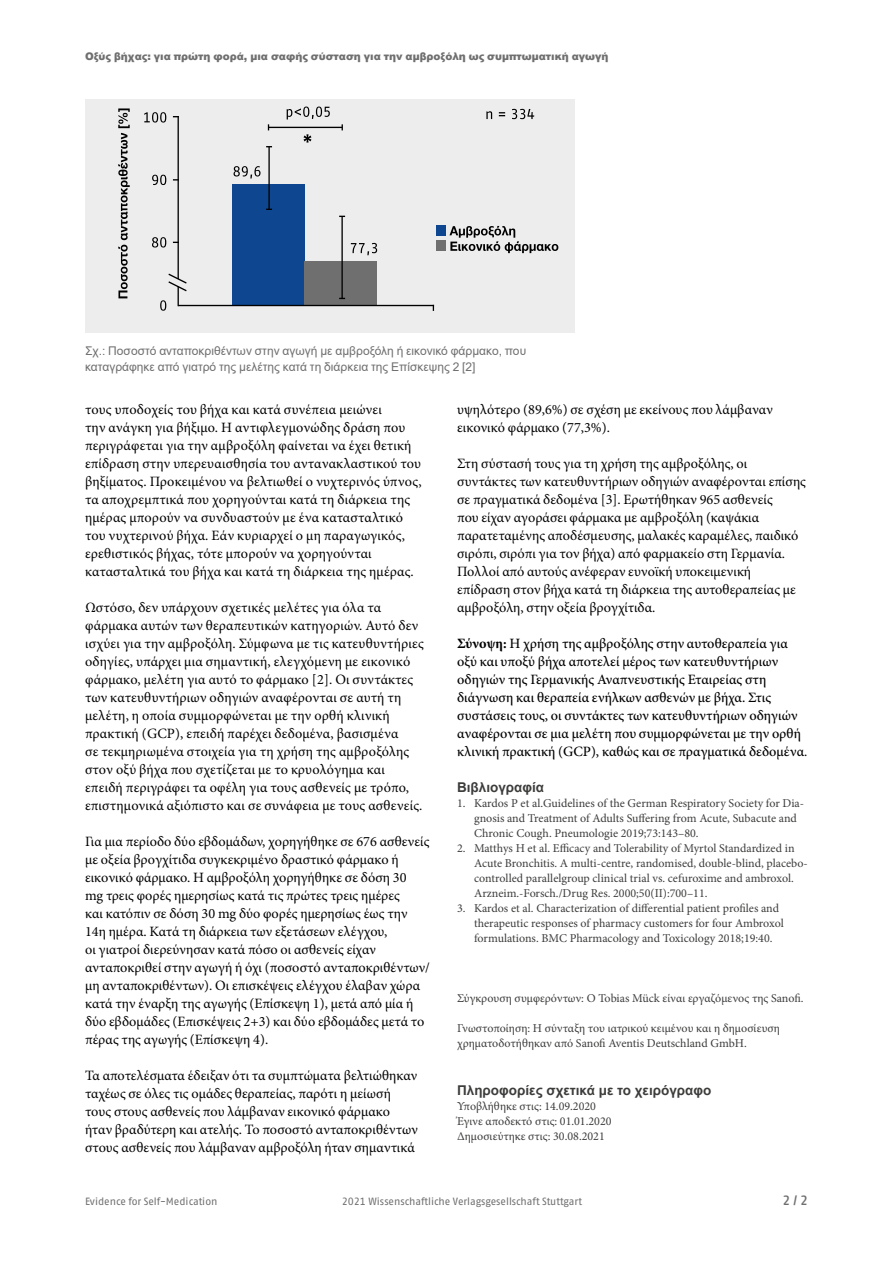
<style>
.page{position:relative;width:893px;height:1263px;background:#fff}
.page>*{position:absolute;margin:0;border:0;box-sizing:border-box;transform-origin:0 0}
.t1{font:14.25px/18px "Minion Pro";letter-spacing:.005em;color:#000}
.t2{font:500 14.25px/18px "Minion Pro";color:#000}
.t3{font:700 13.5px "Arial";color:#3c3c3b}
.t4{font:500 13.5px "Fago Pro";color:#706f6f}
.t5{font:12px/15px "Minion Pro";color:#3c3c3b}
.t6{font:12px/16.5px "Arial";color:#706f6f}
.t7{font:10.5px "Fago Pro";letter-spacing:-.005em;color:#706f6f}
.t8{font:900 10.5px "Arial";color:#706f6f}
.s1{font-weight:700}
.s2{font-weight:400}
</style>
<div class="page">
<div style="left:85px;top:99px;width:489px;height:234px;background:#ededee"></div>
<div style="left:232px;top:185px;width:72px;height:121px;background:#0e468f"></div>
<div style="left:304px;top:261px;width:72px;height:45px;background:#706f6f"></div>
<hr style="left:268px;top:147px;width:2px;height:62px;background:#000">
<hr style="left:268px;top:127px;width:74px;height:1px;background:#000">
<hr style="left:341px;top:216px;width:2px;height:82px;background:#000">
<svg style="left:287px;top:107px;width:43px;height:12px"></svg>
<svg style="left:144px;top:112px;width:22px;height:11px"></svg>
<svg style="left:152px;top:175px;width:14px;height:10px"></svg>
<svg style="left:152px;top:237px;width:14px;height:11px"></svg>
<svg style="left:234px;top:166px;width:26px;height:12px"></svg>
<svg style="left:351px;top:243px;width:26px;height:12px"></svg>
<svg style="left:303px;top:134px;width:8px;height:9px"></svg>
<hr style="left:178px;top:116px;width:1px;height:163px;background:#000">
<svg style="left:160px;top:272px;width:28px;height:39px"></svg>
<hr style="left:178px;top:305px;width:256px;height:1px;background:#000">
<svg style="left:486px;top:109px;width:48px;height:10px"></svg>
<svg style="left:118px;top:108px;width:12px;height:190px"></svg>
<svg style="left:449px;top:226px;width:109px;height:27px"></svg>
<div style="left:436px;top:225px;width:10px;height:10px;background:#0e468f"></div>
<div style="left:436px;top:241px;width:10px;height:10px;background:#706f6f"></div>
<p class="t8" style="left:85px;top:48px;width:525px">Οξύς βήχας: για πρώτη φορά, μια σαφής σύσταση για την αμβροξόλη ως συμπτωματική αγωγή</p>
<p class="t6" style="left:85px;top:342px;width:443px">Σχ.: Ποσοστό ανταποκριθέντων στην αγωγή με αμβροξόλη ή εικονικό φάρμακο, που καταγράφηκε από γιατρό της μελέτης κατά τη διάρκεια της Επίσκεψης 2 [2]</p>
<p class="t1" style="left:85px;top:401px;width:338px">τους υποδοχείς του βήχα και κατά συνέπεια μειώνει<br>την ανάγκη για βήξιμο. Η αντιφλεγμονώδης δράση που περιγράφεται για την αμβροξόλη φαίνεται να έχει θετική επίδραση στην υπερευαισθησία του αντανακλαστικού του βηξίματος. Προκειμένου να βελτιωθεί ο νυχτερινός ύπνος, τα αποχρεμπτικά που χορηγούνται κατά τη διάρκεια της ημέρας μπορούν να συνδυαστούν με ένα κατασταλτικό του νυχτερινού βήχα. Εάν κυριαρχεί ο μη παραγωγικός, ερεθιστικός βήχας, τότε μπορούν να χορηγούνται κατασταλτικά του βήχα και κατά τη διάρκεια της ημέρας.</p>
<p class="t1" style="left:85px;top:598px;width:340px">Ωστόσο, δεν υπάρχουν σχετικές μελέτες για όλα τα φάρμακα αυτών των θεραπευτικών κατηγοριών. Αυτό δεν ισχύει για την αμβροξόλη. Σύμφωνα με τις κατευθυντήριες οδηγίες, υπάρχει μια σημαντική, ελεγχόμενη με εικονικό φάρμακο, μελέτη για αυτό το φάρμακο [2]. Οι συντάκτες των κατευθυντήριων οδηγιών αναφέρονται σε αυτή τη μελέτη, η οποία συμμορφώνεται με την ορθή κλινική πρακτική (GCP), επειδή παρέχει δεδομένα, βασισμένα<br>σε τεκμηριωμένα στοιχεία για τη χρήση της αμβροξόλης στον οξύ βήχα που σχετίζεται με το κρυολόγημα και επειδή περιγράφει τα οφέλη για τους ασθενείς με τρόπο, επιστημονικά αξιόπιστο και σε συνάφεια με τους ασθενείς.</p>
<p class="t1" style="left:85px;top:832px;width:346px">Για μια περίοδο δύο εβδομάδων, χορηγήθηκε σε 676 ασθενείς με οξεία βρογχίτιδα συγκεκριμένο δραστικό φάρμακο ή εικονικό φάρμακο. Η αμβροξόλη χορηγήθηκε σε δόση 30<br>mg τρεις φορές ημερησίως κατά τις πρώτες τρεις ημέρες<br>και κατόπιν σε δόση 30 mg δύο φορές ημερησίως έως την 14η ημέρα. Κατά τη διάρκεια των εξετάσεων ελέγχου,<br>οι γιατροί διερεύνησαν κατά πόσο οι ασθενείς είχαν ανταποκριθεί στην αγωγή ή όχι (ποσοστό ανταποκριθέντων/ μη ανταποκριθέντων). Οι επισκέψεις ελέγχου έλαβαν χώρα κατά την έναρξη της αγωγής (Επίσκεψη 1), μετά από μία ή δύο εβδομάδες (Επισκέψεις 2+3) και δύο εβδομάδες μετά το πέρας της αγωγής (Επίσκεψη 4).</p>
<p class="t1" style="left:85px;top:1066px;width:334px">Τα αποτελέσματα έδειξαν ότι τα συμπτώματα βελτιώθηκαν ταχέως σε όλες τις ομάδες θεραπείας, παρότι η μείωσή τους στους ασθενείς που λάμβαναν εικονικό φάρμακο ήταν βραδύτερη και ατελής. Το ποσοστό ανταποκριθέντων στους ασθενείς που λάμβαναν αμβροξόλη ήταν σημαντικά</p>
<p class="t1" style="left:457px;top:400px;width:317px">υψηλότερο (89,6%) σε σχέση με εκείνους που λάμβαναν εικονικό φάρμακο (77,3%).</p>
<p class="t1" style="left:457px;top:454px;width:350px">Στη σύστασή τους για τη χρήση της αμβροξόλης, οι συντάκτες των κατευθυντήριων οδηγιών αναφέρονται επίσης σε πραγματικά δεδομένα [3]. Ερωτήθηκαν 965 ασθενείς<br>που είχαν αγοράσει φάρμακα με αμβροξόλη (καψάκια παρατεταµένης αποδέσµευσης, μαλακές καραμέλες, παιδικό σιρόπι, σιρόπι για τον βήχα) από φαρμακείο στη Γερμανία.<br>Πολλοί από αυτούς ανέφεραν ευνοϊκή υποκειμενική επίδραση στον βήχα κατά τη διάρκεια της αυτοθεραπείας με αμβροξόλη, στην οξεία βρογχίτιδα.</p>
<p class="t2" style="left:457px;top:634px;width:352px"><span class="s1">Σύνοψη:</span> Η χρήση της αμβροξόλης στην αυτοθεραπεία για οξύ και υποξύ βήχα αποτελεί μέρος των κατευθυντήριων οδηγιών της Γερμανικής Αναπνευστικής Εταιρείας στη διάγνωση και θεραπεία ενήλκων ασθενών με βήχα. Στις συστάσεις τους, οι συντάκτες των κατευθυντήριων οδηγιών αναφέρονται σε μια μελέτη που συμμορφώνεται με την ορθή κλινική πρακτική (GCP), καθώς και σε πραγματικά δεδομένα<span class="s2">.</span></p>
<p class="t3" style="left:457px;top:778px;width:89px">Βιβλιογραφία</p>
<p class="t5" style="left:474px;top:796px;width:332px;text-indent:-17px">1. Kardos P et al.Guidelines of the German Respiratory Society for Dia&shy;gnosis and Treatment of Adults Suffering from Acute, Subacute and<br>Chronic Cough. Pneumologie 2019;73:143–80.</p>
<p class="t5" style="left:474px;top:841px;width:335px;text-indent:-17px">2. Matthys H et al. Efficacy and Tolerability of Myrtol Standardized in Acute Bronchitis. A multi-centre, randomised, double-blind, placebo&shy;controlled parallelgroup clinical trial vs. cefuroxime and ambroxol.<br>Arzneim.-Forsch./Drug Res. 2000;50(II):700–11.</p>
<p class="t5" style="left:474px;top:901px;width:311px;text-indent:-17px">3. Kardos et al. Characterization of differential patient profiles and therapeutic responses of pharmacy customers for four Ambroxol formulations. BMC Pharmacology and Toxicology 2018;19:40.</p>
<p class="t5" style="left:457px;top:991px;width:348px">Σύγκρουση συμφερόντων: Ο Tobias Mück είναι εργαζόμενος της Sanofi.</p>
<p class="t5" style="left:457px;top:1021px;width:324px">Γνωστοποίηση: Η σύνταξη του ιατρικού κειμένου και η δημοσίευση χρηματοδοτήθηκαν από Sanofi Aventis Deutschland GmbH.</p>
<p class="t3" style="left:457px;top:1081px;width:256px">Πληροφορίες σχετικά με το χειρόγραφο</p>
<p class="t5" style="left:457px;top:1099px;width:156px">Υποβλήθηκε στις: 14.09.2020<br>Έγινε αποδεκτό στις: 01.01.2020<br>Δημοσιεύτηκε στις: 30.08.2021</p>
<p class="t7" style="left:85px;top:1195px;width:134px">Evidence for Self-Medication</p>
<p class="t7" style="left:342px;top:1195px;width:242px">2021 Wissenschaftliche Verlagsgesellschaft Stuttgart</p>
<p class="t4" style="left:782px;top:1192px;width:27px">2 / 2</p>
</div>
